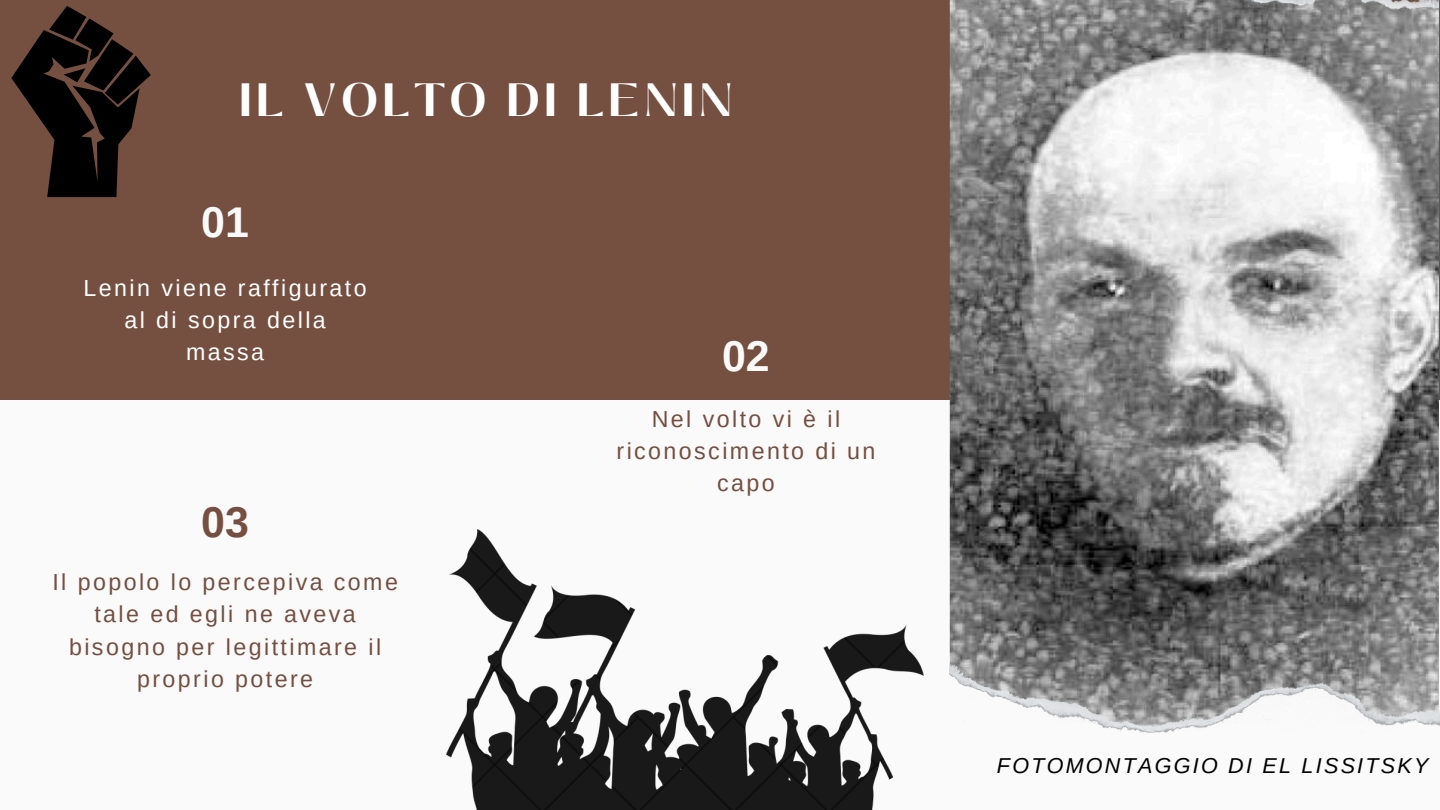
<style>
.page{position:relative;width:1440px;height:810px;background:#fafafa}
.page>*{position:absolute;margin:0;border:0;box-sizing:border-box;transform-origin:0 0}
.t1{font:700 46.6px "Black Mango";letter-spacing:.105em;color:#fff}
.t2{font:700 42.9px "Arimo";color:#fafafa}
.t3{font:700 42.9px "Arimo";color:#754f40}
.t4{font:23.2px/32.2px "Arimo";letter-spacing:.105em;color:#754f40;text-align:center}
.t5{font:23.2px/32.2px "Arimo";letter-spacing:.105em;color:#fff;text-align:center}
.t6{font:italic 21.6px "Arimo";letter-spacing:.105em;color:#000}
</style>
<div class="page">
<div style="left:0;top:0;width:1440px;height:399px;background:#754f40"></div>
<img style="left:950px;top:10px;width:489px;height:654px">
<img style="left:950px;top:0;width:489px;height:10px">
<img style="left:950px;top:664px;width:490px;height:69px">
<img style="left:446px;top:529px;width:478px;height:281px">
<svg style="left:11px;top:6px;width:140px;height:191px"></svg>
<p class="t1" style="left:240px;top:65px;width:494px">IL VOLTO DI LENIN</p>
<p class="t2" style="left:201px;top:198px;width:49px">01</p>
<p class="t5" style="left:84px;top:272px;width:284px">Lenin viene raffigurato al di sopra della massa</p>
<p class="t3" style="left:201px;top:498px;width:49px">03</p>
<p class="t4" style="left:52px;top:566px;width:347px">Il popolo lo percepiva come tale ed egli ne aveva bisogno per legittimare il proprio potere</p>
<p class="t2" style="left:722px;top:332px;width:49px">02</p>
<p class="t4" style="left:617px;top:403px;width:260px">Nel volto vi è il riconoscimento di un capo</p>
<h4 class="t6" style="left:997px;top:753px;width:433px">FOTOMONTAGGIO DI EL LISSITSKY</h4>
</div>
